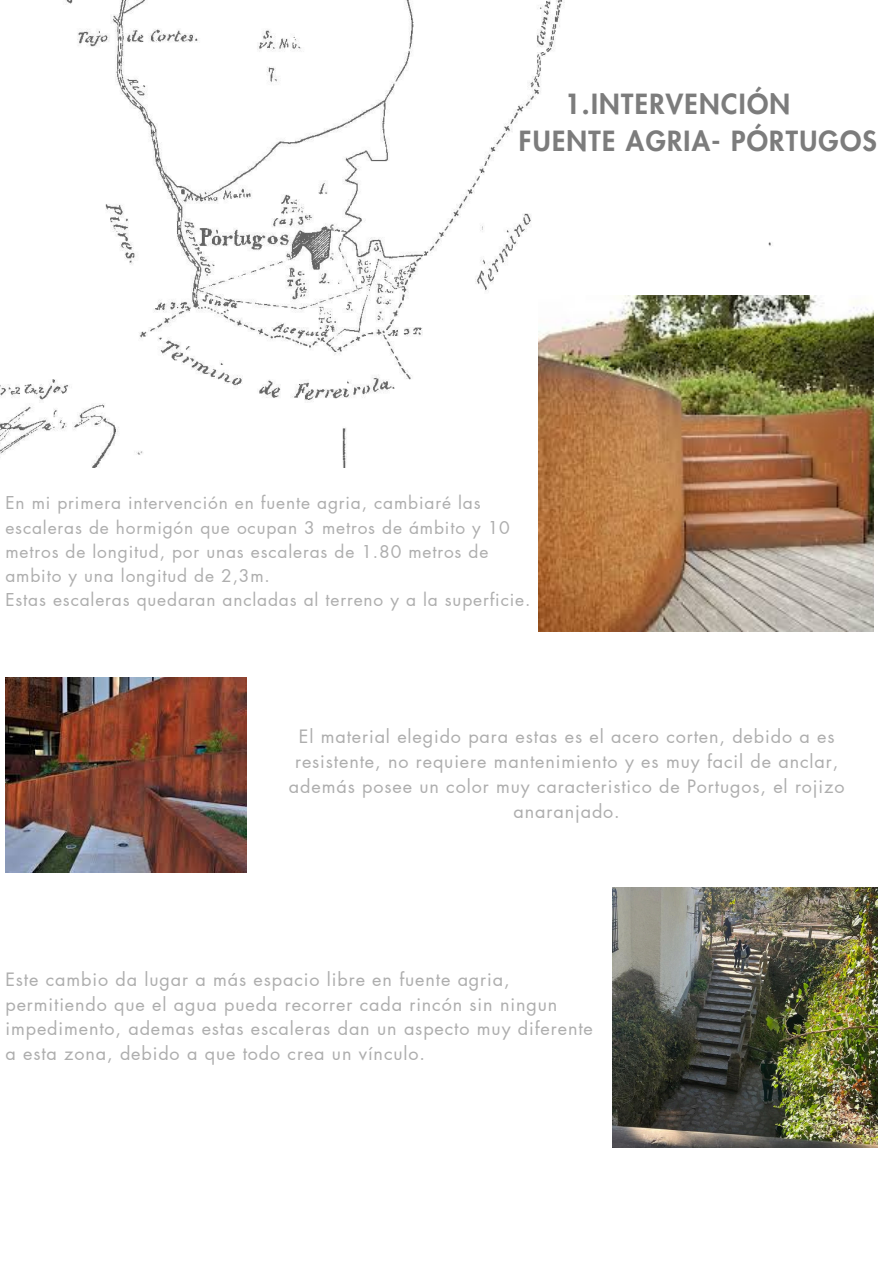
<style>
.page{position:relative;width:893px;height:1263px;background:#fff}
.page>*{position:absolute;margin:0;border:0;box-sizing:border-box;transform-origin:0 0}
.t1{font:800 27.15px/37.7px "Futura LT Pro";letter-spacing:.05em;color:#7c7c7c}
.t2{font:18px/24.8px "Futura LT Pro";letter-spacing:.05em;color:#aeaeae;text-align:center}
.t3{font:17.33px/24.2px "Futura LT Pro";letter-spacing:.05em;color:#aeaeae}
</style>
<div class="page">
<img style="left:0;top:0;width:817px;height:467px">
<img style="left:5px;top:677px;width:242px;height:195px">
<img style="left:538px;top:296px;width:336px;height:335px">
<img style="left:613px;top:887px;width:264px;height:260px">
<p class="t1" style="left:519px;top:86px;width:359px;text-indent:46px">1.INTERVENCIÓN<br>FUENTE AGRIA- PÓRTUGOS</p>
<p class="t3" style="left:5px;top:492px;width:506px">En mi primera intervención en fuente agria, cambiaré las escaleras de hormigón que ocupan 3 metros de ámbito y 10 metros de longitud, por unas escaleras de 1.80 metros de ambito y una longitud de 2,3m.</p>
<h1 class="t3" style="left:5px;top:588px;width:526px">Estas escaleras quedaran ancladas al terreno y a la superficie.</h1>
<p class="t2" style="left:289px;top:725px;width:557px">El material elegido para estas es el acero corten, debido a es resistente, no requiere mantenimiento y es muy facil de anclar, además posee un color muy caracteristico de Portugos, el rojizo anaranjado.</p>
<p class="t2" style="left:5px;top:967px;width:589px;text-align:left">Este cambio da lugar a más espacio libre en fuente agria, permitiendo que el agua pueda recorrer cada rincón sin ningun impedimento, ademas estas escaleras dan un aspecto muy diferente a esta zona, debido a que todo crea un vínculo.</p>
</div>
